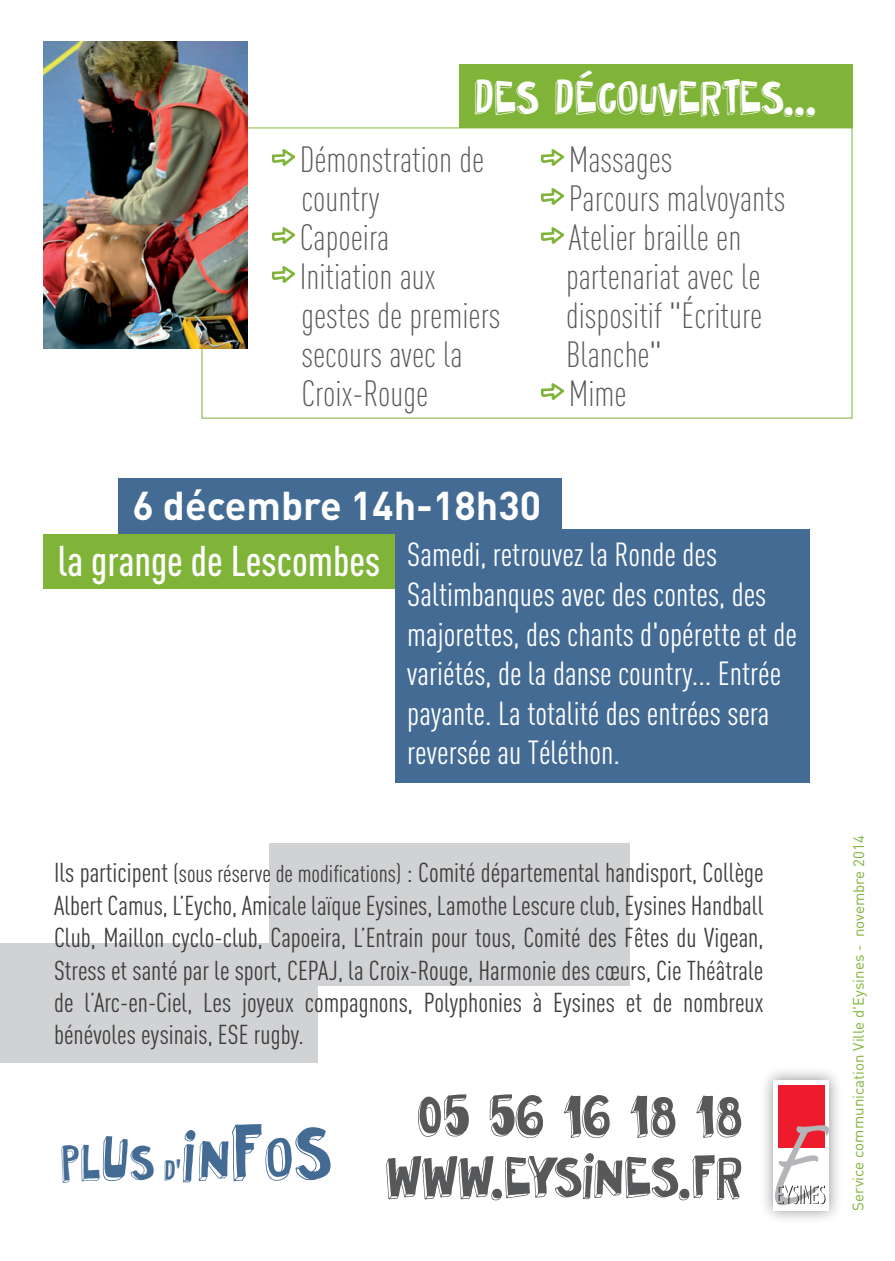
<style>
.page{position:relative;width:895px;height:1261px;background:#fff}
.page>*{position:absolute;margin:0;border:0;box-sizing:border-box;transform-origin:0 0}
.t1{font:54px "DK Pundak";color:#436b94}
.t2{font:51px/61.2px "DK Pundak";letter-spacing:-.035em;color:#57585a;text-align:right}
.t3{font:44.4px "DK Pundak";color:#436b94}
.t4{font:500 condensed 42.3px "DIN Pro";color:#fff}
.t5{font:42px "DK Pundak";letter-spacing:-.03em;color:#fff}
.t6{font:700 39.6px "DIN Pro";color:#fff}
.t7{font:300 condensed 36px/39px "DIN Pro";color:#57585a}
.t8{font:condensed 33px/39.6px "DIN Pro";color:#fff}
.t9{font:condensed 27px/32.4px "DIN Pro";color:#3e3e3f;text-align:justify}
.t10{font:15px "DIN Pro";letter-spacing:-.005em;color:#7fb438}
.s1{font-family:"UI Mockup";font-weight:400;font-stretch:normal;font-size:54px;color:#7fb438}
.s2{font-size:24px}
.s3{font-size:42.3px}
.s4{font-size:62.1px}
.s5{font-size:24.6px}
.s6{font-size:57.9px}
.s7{font-size:67.8px}
</style>
<div class="page">
<div style="left:394px;top:529px;width:415px;height:254px;background:#436b94"></div>
<div style="left:459px;top:64px;width:393px;height:64px;background:#7fb438"></div>
<svg style="left:271px;top:149px;width:24px;height:17px"></svg>
<svg style="left:271px;top:227px;width:24px;height:17px"></svg>
<svg style="left:271px;top:266px;width:24px;height:17px"></svg>
<svg style="left:541px;top:149px;width:23px;height:17px"></svg>
<svg style="left:541px;top:188px;width:23px;height:17px"></svg>
<svg style="left:541px;top:227px;width:23px;height:17px"></svg>
<svg style="left:541px;top:383px;width:23px;height:17px"></svg>
<img style="left:43px;top:42px;width:205px;height:306px">
<div style="left:43px;top:534px;width:351px;height:55px;background:#7fb438"></div>
<div style="left:118px;top:478px;width:443px;height:56px;background:#436b94"></div>
<div style="left:0;top:944px;width:318px;height:119px;background:#d1d2d4"></div>
<div style="left:269px;top:843px;width:360px;height:142px;background:#d1d2d4"></div>
<div style="left:758px;top:1066px;width:84px;height:159px;background:#231f20;opacity:.5"></div>
<div style="left:773px;top:1080px;width:55px;height:130px;background:#fff"></div>
<div style="left:777px;top:1085px;width:47px;height:63px;background:#ee1b2c"></div>
<svg style="left:775px;top:1125px;width:53px;height:80px"></svg>
<h3 class="t5" style="left:473px;top:63px;width:344px">DES DÉCOUVERTES...</h3>
<h3 class="t7" style="left:258px;top:140px;width:228px"><span class="s1">/</span>Démonstration de</h3>
<h3 class="t7" style="left:301px;top:179px;width:79px">country</h3>
<h3 class="t7" style="left:258px;top:218px;width:133px"><span class="s1">/</span>Capoeira</h3>
<h3 class="t7" style="left:258px;top:257px;width:179px"><span class="s1">/</span>Initiation aux</h3>
<h3 class="t7" style="left:301px;top:296px;width:200px">gestes de premiers</h3>
<h3 class="t7" style="left:301px;top:335px;width:163px">secours avec la</h3>
<h3 class="t7" style="left:301px;top:374px;width:128px">Croix-Rouge</h3>
<h3 class="t7" style="left:527px;top:140px;width:260px"><span class="s1">/</span>Massages <span class="s1">/</span>Parcours malvoyants <span class="s1">/</span>Atelier braille en</h3>
<h3 class="t7" style="left:566px;top:257px;width:196px">partenariat avec le</h3>
<h3 class="t7" style="left:566px;top:296px;width:198px">dispositif "Écriture</h3>
<h3 class="t7" style="left:566px;top:335px;width:97px">Blanche"</h3>
<h3 class="t7" style="left:527px;top:374px;width:101px"><span class="s1">/</span>Mime</h3>
<h3 class="t6" style="left:132px;top:479px;width:410px">6 décembre 14h-18h30</h3>
<h3 class="t4" style="left:58px;top:535px;width:324px">la grange de Lescombes</h3>
<p class="t8" style="left:407px;top:535px;width:391px">Samedi, retrouvez la Ronde des Saltimbanques avec des contes, des majorettes, des chants d'opérette et de variétés, de la danse country... Entrée payante. La totalité des entrées sera reversée au Téléthon.</p>
<p class="t9" style="left:54px;top:856px;width:710px">Ils participent <span class="s2">(sous réserve de modifications)</span> : Comité départemental handisport, Collège Albert Camus, L’Eycho, Amicale laïque Eysines, Lamothe Lescure club, Eysines Handball Club, Maillon cyclo-club, Capoeira, L’Entrain pour tous, Comité des Fêtes du Vigean, Stress et santé par le sport, CEPAJ, la Croix-Rouge, Harmonie des cœurs, Cie Théâtrale de l’Arc-en-Ciel, Les joyeux compagnons, Polyphonies à Eysines et de nombreux bénévoles eysinais, ESE rugby.</p>
<h3 class="t3" style="left:60px;top:1126px;width:122px"><span class="s3">P</span>L<span class="s4">U</span>S <span class="s5">D'</span></h3>
<h1 class="t1" style="left:181px;top:1114px;width:153px"><span class="s6">I</span>N<span class="s7">F</span>O<span class="s7">S</span></h1>
<h2 class="t2" style="left:384px;top:1078px;width:359px">05 56 16 18 18<br>WWW.EYSINES.FR</h2>
<p class="t10" style="left:847px;top:1210px;width:377px;rotate:-90deg">Service communication Ville d'Eysines - novembre 2014</p>
</div>
